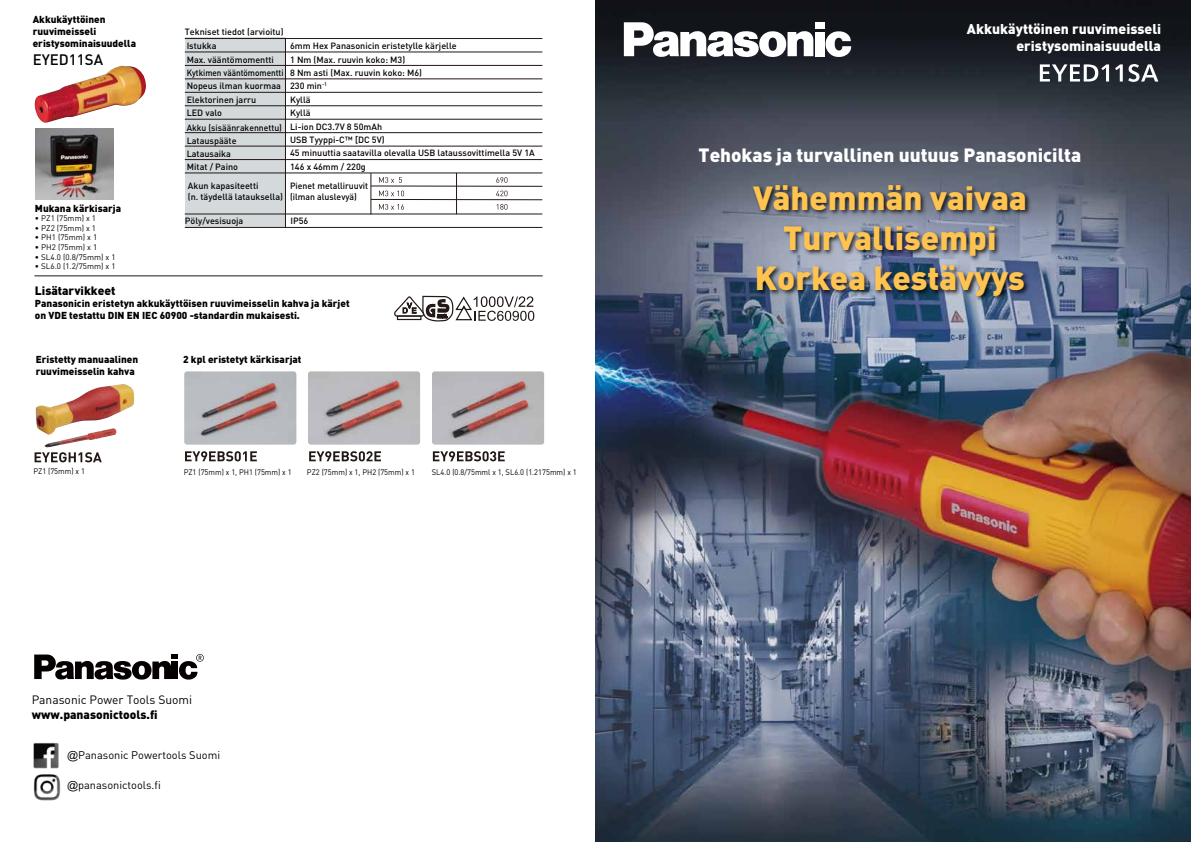
<style>
.page{position:relative;width:1191px;height:842px;background:#fff}
.page>*{position:absolute;margin:0;border:0;box-sizing:border-box;transform-origin:0 0}
.t1{font:900 33px/39.6px "DIN";color:#ffc450;text-align:center}
.t2{font:900 19px "DIN";color:#fff}
.t3{font:500 15px "DIN";color:#000}
.t4{font:900 14px/16.8px "DIN";color:#fff;text-align:right}
.t5{font:900 12px "DIN";color:#000}
.t6{font:12px "DIN";color:#000}
.t7{font:11px "DIN";color:#000}
.t8{font:900 10px/12px "DIN";color:#000}
.t9{font:500 9px/13.4px "DIN";color:#000}
.t10{font:500 9px/13.3px "DIN";color:#000;scale:.96 1}
.t11{font:8px "DIN";color:#000;scale:.94 1}
.t12{font:8px "DIN";color:#000}
.s1{font-family:"Arial"}
</style>
<div class="page">
<svg style="left:394px;top:295px;width:140px;height:26px"></svg>
<img style="left:595px;top:0;width:595px;height:842px">
<img style="left:36px;top:384px;width:98px;height:63px">
<svg style="left:34px;top:654px;width:170px;height:26px"></svg>
<svg style="left:624px;top:22px;width:189px;height:35px"></svg>
<div style="left:815px;top:32px;width:9px;height:24px;background:#fff"></div>
<div style="left:815px;top:22px;width:9px;height:7px;background:#fff"></div>
<svg style="left:825px;top:31px;width:26px;height:26px"></svg>
<svg style="left:1039px;top:64px;width:70px;height:18px"></svg>
<svg style="left:1115px;top:64px;width:7px;height:18px"></svg>
<svg style="left:1128px;top:64px;width:30px;height:18px"></svg>
<div style="left:185px;top:38px;width:100px;height:189px;background:#d4d9dc"></div>
<hr style="left:185px;top:38px;width:357px;height:1px;background:#221815">
<hr style="left:185px;top:52px;width:357px;height:1px;background:#221815">
<hr style="left:185px;top:65px;width:357px;height:1px;background:#221815">
<hr style="left:185px;top:79px;width:357px;height:1px;background:#221815">
<hr style="left:185px;top:92px;width:357px;height:1px;background:#221815">
<hr style="left:185px;top:106px;width:357px;height:1px;background:#221815">
<hr style="left:185px;top:119px;width:357px;height:1px;background:#221815">
<hr style="left:185px;top:132px;width:357px;height:1px;background:#221815">
<hr style="left:185px;top:146px;width:357px;height:1px;background:#221815">
<hr style="left:185px;top:159px;width:357px;height:1px;background:#221815">
<hr style="left:185px;top:173px;width:357px;height:1px;background:#221815">
<hr style="left:185px;top:227px;width:357px;height:1px;background:#221815">
<hr style="left:185px;top:214px;width:357px;height:1px;background:#221815">
<hr style="left:285px;top:38px;width:1px;height:190px;background:#221815">
<svg style="left:370px;top:177px;width:173px;height:33px"></svg>
<img style="left:35px;top:129px;width:79px;height:70px">
<hr style="left:371px;top:173px;width:1px;height:41px;background:#221815">
<hr style="left:456px;top:173px;width:1px;height:41px;background:#221815">
<svg style="left:185px;top:451px;width:72px;height:10px"></svg>
<svg style="left:309px;top:451px;width:72px;height:10px"></svg>
<svg style="left:433px;top:451px;width:72px;height:10px"></svg>
<img style="left:184px;top:371px;width:112px;height:74px">
<img style="left:308px;top:371px;width:112px;height:74px">
<img style="left:432px;top:371px;width:112px;height:74px">
<hr style="left:34px;top:276px;width:508px;height:1px;background:#221815">
<img style="left:34px;top:65px;width:112px;height:58px">
<svg style="left:35px;top:452px;width:67px;height:10px"></svg>
<img style="left:615px;top:179px;width:553px;height:174px">
<img style="left:33px;top:774px;width:28px;height:27px">
<img style="left:33px;top:743px;width:26px;height:26px">
<p class="t8" style="left:33px;top:13px;width:105px">Akkukäyttöinen ruuvimeisseli eristysominaisuudella</p>
<h3 class="t3" style="left:33px;top:50px;width:72px">EYED11SA</h3>
<p class="t9" style="left:185px;top:24px;width:100px;line-height:14.7px">Tekniset tiedot (arvioitu)<br>Istukka</p>
<p class="t9" style="left:187px;top:52px;width:98px">Max. vääntömomentti<br>Kytkimen vääntömomentti<br>Nopeus ilman kuormaa<br>Elektorinen jarru<br>LED valo</p>
<p class="t10" style="left:187px;top:120px;width:101px">Akku (sisäänrakennettu)<br>Latauspääte<br>Latausaika<br>Mitat / Paino</p>
<p class="t9" style="left:188px;top:180px;width:97px;line-height:10.8px">Akun kapasiteetti<br>(n. täydellä latauksella)</p>
<p class="t9" style="left:185px;top:213px;width:60px">Pöly/vesisuoja</p>
<p class="t9" style="left:290px;top:39px;width:246px">6mm Hex Panasonicin eristetylle kärjelle<br>1 Nm (Max. ruuvin koko: M3)<br>8 Nm asti (Max. ruuvin koko: M6)<br>230 min<sup>-1<br></sup>Kyllä<br>Kyllä<br>Li-ion DC3.7V 8 50mAh<br>USB Tyyppi-C™ [DC 5V)<br>45 minuuttia saatavilla olevalla USB lataussovittimella 5V 1A<br>146 x 46mm / 220g</p>
<p class="t9" style="left:290px;top:180px;width:80px;line-height:10.8px">Pienet metalliruuvit (ilman aluslevyä)</p>
<p class="t9" style="left:290px;top:213px;width:19px">IP56</p>
<p class="t8" style="left:35px;top:202px;width:88px">Mukana kärkisarja</p>
<p class="t12" style="left:35px;top:213px;width:63px">• PZ1 (75mm) x 1</p>
<p class="t12" style="left:35px;top:223px;width:63px">• PZ2 (75mm) x 1</p>
<p class="t12" style="left:35px;top:233px;width:64px">• PH1 (75mm) x 1</p>
<p class="t12" style="left:35px;top:242px;width:64px">• PH2 (75mm) x 1</p>
<p class="t12" style="left:35px;top:252px;width:82px">• SL4.0 (0.8/75mm) x 1</p>
<p class="t12" style="left:35px;top:261px;width:82px">• SL6.0 (1.2/75mm) x 1</p>
<h3 class="t5" style="left:35px;top:283px;width:82px">Lisätarvikkeet</h3>
<p class="t8" style="left:35px;top:297px;width:316px">Panasonicin eristetyn akkukäyttöisen ruuvimeisselin kahva ja kärjet on VDE testattu DIN EN IEC 60900 -standardin mukaisesti.</p>
<p class="t8" style="left:36px;top:353px;width:104px">Eristetty manuaalinen ruuvimeisselin kahva</p>
<p class="t8" style="left:183px;top:353px;width:120px">2 kpl eristetyt kärkisarjat</p>
<p class="t11" style="left:33px;top:466px;width:56px">PZ1 (75mm) x 1</p>
<p class="t11" style="left:184px;top:467px;width:116px">PZ1 (75mm) x 1, PH1 (75mm) x 1</p>
<p class="t11" style="left:307px;top:467px;width:116px">PZ2 (75mm) x 1, PH2 (75mm) x 1</p>
<p class="t11" style="left:432px;top:468px;width:156px">SL4.0 (0.8/75mml x 1, SL6.0 (1.2175mm) x 1</p>
<h3 class="t6" style="left:32px;top:692px;width:162px">Panasonic Power Tools Suomi</h3>
<h3 class="t5" style="left:32px;top:706px;width:127px">www.panasonictools.fi</h3>
<p class="t7" style="left:67px;top:748px;width:155px"><span class="s1">@</span>Panasonic Powertools Suomi</p>
<p class="t7" style="left:67px;top:778px;width:95px"><span class="s1">@</span>panasonictools.fi</p>
<h3 class="t4" style="left:967px;top:20px;width:196px">Akkukäyttöinen ruuvimeisseli eristysominaisuudella</h3>
<h2 class="t2" style="left:698px;top:142px;width:384px">Tehokas ja turvallinen uutuus Panasonicilta</h2>
<h1 class="t1" style="left:753px;top:177px;width:275px">Vähemmän vaivaa<br>Turvallisempi<br>Korkea kestävyys</h1>
</div>
